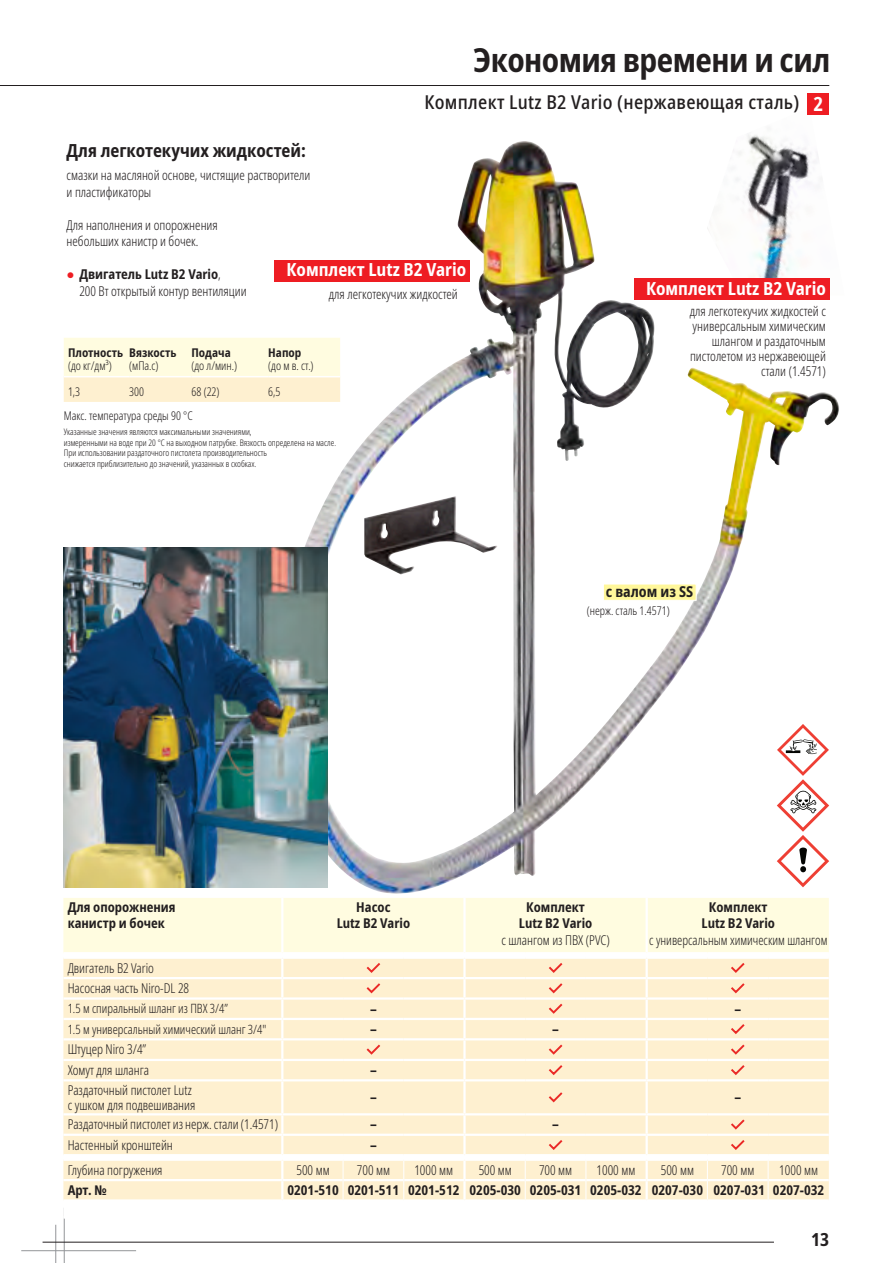
<style>
.page{position:relative;width:893px;height:1263px;background:#fff}
.page>*{position:absolute;margin:0;border:0;box-sizing:border-box;transform-origin:0 0}
.t1{font:700 condensed 33px "Noto Sans";letter-spacing:-.015em;color:#231f20}
.t2{font:500 condensed 19.5px "Noto Sans";letter-spacing:.015em;color:#231f20}
.t3{font:700 condensed 19.5px "Noto Sans";color:#fff}
.t4{font:700 condensed 18px "Noto Sans";color:#fff}
.t5{font:700 condensed 18px "Noto Sans";color:#231f20}
.t6{font:700 condensed 15px "Noto Sans";color:#231f20}
.t7{font:300 condensed 13.5px/15px "Noto Sans";color:#231f20;scale:.9 1}
.t8{font:700 condensed 13.5px/16.5px "Noto Sans";color:#231f20;text-align:center}
.t9{font:300 condensed 13.5px "Noto Sans";color:#231f20;scale:.87 1}
.t10{font:300 condensed 12.75px "Noto Sans";color:#231f20;scale:.9 1}
.t11{font:300 condensed 12px "Noto Sans";color:#231f20;scale:.9 1}
.t12{font:700 condensed 12px "Noto Sans";color:#231f20}
.t13{font:300 condensed 9px/10.5px "Noto Sans";color:#231f20;scale:.9 1}
.s1{font-family:"Arial";font-weight:400;font-stretch:normal;color:#ee1d23}
.s2{font-weight:700}
</style>
<div class="page">
<hr style="left:0;top:85px;width:829px;height:1px;background:#231f20">
<hr style="left:64px;top:1208px;width:1px;height:55px;background:#939598">
<hr style="left:55px;top:1225px;width:1px;height:38px;background:#939598">
<hr style="left:21px;top:1250px;width:115px;height:1px;background:#939598">
<hr style="left:43px;top:1242px;width:731px;height:1px;background:#231f20">
<img style="left:748px;top:108px;width:70px;height:76px">
<img style="left:279px;top:141px;width:522px;height:753px">
<img style="left:64px;top:547px;width:263px;height:340px">
<div style="left:63px;top:1081px;width:766px;height:32px;background:#fef0d0"></div>
<hr style="left:63px;top:1216px;width:219px;height:2px;background:#fff">
<hr style="left:281px;top:1081px;width:2px;height:32px;background:#fff">
<hr style="left:463px;top:1081px;width:3px;height:32px;background:#fff">
<hr style="left:645px;top:1081px;width:3px;height:32px;background:#fff">
<svg style="left:63px;top:898px;width:766px;height:181px;background:#fef4d9"></svg>
<svg style="left:547px;top:1090px;width:17px;height:14px"></svg>
<svg style="left:63px;top:1115px;width:766px;height:101px"></svg>
<svg style="left:777px;top:724px;width:52px;height:163px"></svg>
<svg style="left:64px;top:338px;width:276px;height:64px;background:#fef7da"></svg>
<hr style="left:64px;top:376px;width:65px;height:1px;background:#fff">
<hr style="left:129px;top:376px;width:62px;height:1px;background:#fff">
<hr style="left:191px;top:376px;width:77px;height:1px;background:#fff">
<hr style="left:268px;top:376px;width:72px;height:1px;background:#fff">
<div style="left:275px;top:260px;width:195px;height:21px;background:#ee1d23"></div>
<div style="left:603px;top:584px;width:93px;height:17px;background:#fff79a;border:1px solid #fff"></div>
<div style="left:634px;top:278px;width:196px;height:22px;background:#ee1d23"></div>
<div style="left:808px;top:93px;width:21px;height:22px;background:#ee1d23"></div>
<h1 class="t1" style="left:473px;top:36px;width:359px">Экономия времени и сил</h1>
<h2 class="t2" style="left:424px;top:88px;width:377px">Комплект Lutz B2 Vario (нержавеющая сталь)</h2>
<h2 class="t3" style="left:813px;top:90px;width:11px">2</h2>
<h3 class="t5" style="left:67px;top:138px;width:241px">Для легкотекучих жидкостей:</h3>
<p class="t7" style="left:67px;top:168px;width:273px;line-height:16.5px">смазки на масляной основе, чистящие растворители и пластификаторы</p>
<p class="t7" style="left:67px;top:217px;width:169px;line-height:16.5px">Для наполнения и опорожнения небольших канистр и бочек.</p>
<p class="t7" style="left:79px;top:267px;width:187px;line-height:16.5px;text-indent:-13px"><span class="s1">●</span> <span class="s2">Двигатель Lutz B2 Vario</span>,<br>200 Вт открытый контур вентиляции</p>
<h3 class="t4" style="left:286px;top:257px;width:181px">Комплект Lutz B2 Vario</h3>
<p class="t7" style="left:329px;top:287px;width:145px">для легкотекучих жидкостей</p>
<p class="t12" style="left:129px;top:343px;width:49px">Вязкость</p>
<p class="t11" style="left:129px;top:357px;width:34px">(мПа.с)</p>
<p class="t12" style="left:68px;top:344px;width:57px">Плотность</p>
<p class="t11" style="left:68px;top:358px;width:50px">(до кг/дм³)</p>
<p class="t12" style="left:191px;top:343px;width:41px">Подача</p>
<p class="t11" style="left:191px;top:357px;width:52px">(до л/мин.)</p>
<p class="t12" style="left:268px;top:343px;width:35px">Напор</p>
<p class="t11" style="left:268px;top:357px;width:52px">(до м в. ст.)</p>
<p class="t11" style="left:68px;top:383px;width:15px">1,3</p>
<p class="t11" style="left:129px;top:383px;width:18px">300</p>
<p class="t11" style="left:191px;top:383px;width:33px">68 (22)</p>
<p class="t11" style="left:268px;top:383px;width:15px">6,5</p>
<p class="t11" style="left:64px;top:407px;width:145px">Макс. температура среды 90 °C</p>
<p class="t13" style="left:64px;top:427px;width:304px">Указанные значения являются максимальными значениями,<br>измеренными на воде при 20 °C на выходном патрубке. Вязкость определена на масле.<br>При использовании раздаточного пистолета производительность<br>снижается приблизительно до значений, указанных в скобках.</p>
<h3 class="t4" style="left:646px;top:275px;width:181px">Комплект Lutz B2 Vario</h3>
<p class="t7" style="left:690px;top:304px;width:153px;text-align:right">для легкотекучих жидкостей с универсальным химическим шлангом и раздаточным пистолетом из нержавеющей стали (1.4571)</p>
<p class="t6" style="left:606px;top:581px;width:89px">с валом из SS</p>
<p class="t11" style="left:587px;top:602px;width:93px">(нерж. сталь 1.4571)</p>
<p class="t8" style="left:68px;top:899px;width:109px;text-align:left">Для опорожнения канистр и бочек</p>
<p class="t8" style="left:337px;top:899px;width:75px">Насос<br>Lutz B2 Vario</p>
<p class="t8" style="left:519px;top:899px;width:75px">Комплект<br>Lutz B2 Vario</p>
<p class="t7" style="left:501px;top:933px;width:122px">с шлангом из ПВХ (PVC)</p>
<p class="t8" style="left:702px;top:899px;width:75px">Комплект<br>Lutz B2 Vario</p>
<p class="t9" style="left:649px;top:930px;width:206px">с универсальным химическим шлангом</p>
<p class="t7" style="left:68px;top:958px;width:136px;line-height:20.4px">Двигатель B2 Vario<br>Насосная часть Niro-DL 28</p>
<p class="t10" style="left:68px;top:1000px;width:180px">1.5 м спиральный шланг из ПВХ 3/4”</p>
<p class="t8" style="left:370px;top:1000px;width:8px">–</p>
<p class="t8" style="left:734px;top:1000px;width:8px">–</p>
<p class="t10" style="left:68px;top:1020px;width:222px">1.5 м универсальный химический шланг 3/4"</p>
<p class="t8" style="left:370px;top:1021px;width:8px">–</p>
<p class="t8" style="left:552px;top:1021px;width:8px">–</p>
<p class="t7" style="left:68px;top:1040px;width:92px;line-height:20.5px">Штуцер Niro 3/4”<br>Хомут для шланга</p>
<p class="t8" style="left:370px;top:1062px;width:8px">–</p>
<p class="t7" style="left:68px;top:1082px;width:143px">Раздаточный пистолет Lutz с ушком для подвешивания</p>
<p class="t8" style="left:370px;top:1089px;width:8px">–</p>
<p class="t8" style="left:734px;top:1089px;width:8px">–</p>
<p class="t7" style="left:68px;top:1117px;width:235px">Раздаточный пистолет из нерж. стали (1.4571)</p>
<p class="t8" style="left:370px;top:1116px;width:8px">–</p>
<p class="t8" style="left:552px;top:1116px;width:8px">–</p>
<p class="t7" style="left:68px;top:1138px;width:118px">Настенный кронштейн</p>
<p class="t8" style="left:370px;top:1137px;width:8px">–</p>
<p class="t7" style="left:68px;top:1163px;width:107px">Глубина погружения</p>
<p class="t7" style="left:296px;top:1163px;width:38px">500 мм</p>
<p class="t7" style="left:357px;top:1163px;width:38px">700 мм</p>
<p class="t7" style="left:414px;top:1163px;width:45px">1000 мм</p>
<p class="t7" style="left:479px;top:1163px;width:38px">500 мм</p>
<p class="t7" style="left:539px;top:1163px;width:38px">700 мм</p>
<p class="t7" style="left:597px;top:1163px;width:45px">1000 мм</p>
<p class="t7" style="left:661px;top:1163px;width:38px">500 мм</p>
<p class="t7" style="left:721px;top:1163px;width:38px">700 мм</p>
<p class="t7" style="left:779px;top:1163px;width:45px">1000 мм</p>
<p class="t8" style="left:68px;top:1182px;width:41px">Арт. №</p>
<p class="t8" style="left:287px;top:1182px;width:538px">0201-510 0201-511 0201-512 0205-030 0205-031 0205-032 0207-030 0207-031 0207-032</p>
<h3 class="t5" style="left:811px;top:1226px;width:19px">13</h3>
</div>
